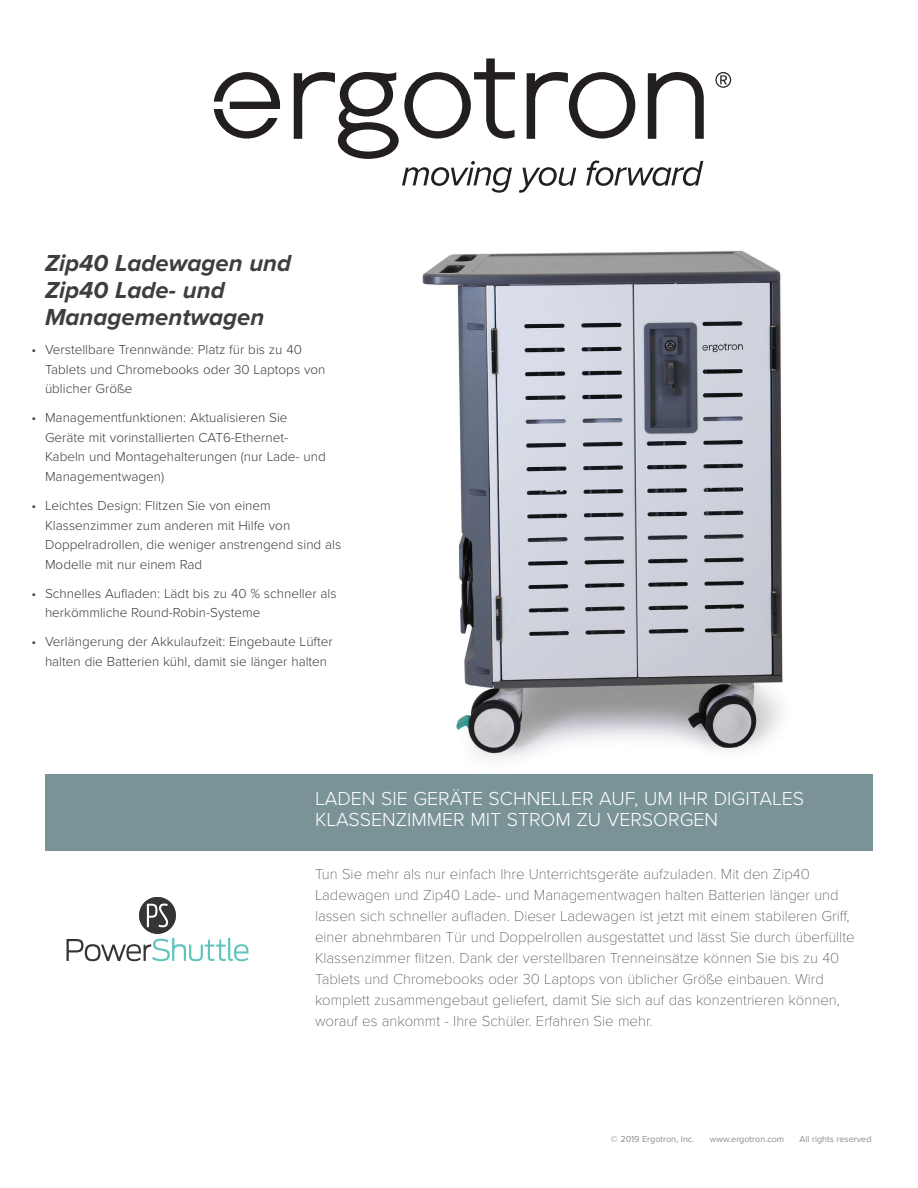
<style>
.page{position:relative;width:918px;height:1188px;background:#fff}
.page>*{position:absolute;margin:0;border:0;box-sizing:border-box;transform-origin:0 0}
.t1{font:italic 700 24px/27px "Proxima Nova";color:#3e3e3f}
.t2{font:300 19.5px/21px "Proxima Nova";color:#fff}
.t3{font:100 15px/21px "Proxima Nova T";color:#3e3e3f}
.t4{font:300 13.5px/19.5px "Proxima Nova";color:#3e3e3f}
.t5{font:9px "Proxima Nova";color:#8a8c8f}
</style>
<div class="page">
<img style="left:422px;top:250px;width:361px;height:509px">
<div style="left:45px;top:774px;width:828px;height:76px;background:#7a9397"></div>
<svg style="left:715px;top:72px;width:16px;height:16px"></svg>
<svg style="left:214px;top:72px;width:66px;height:67px"></svg>
<svg style="left:294px;top:58px;width:410px;height:135px"></svg>
<svg style="left:67px;top:938px;width:181px;height:23px"></svg>
<div style="left:139px;top:897px;width:37px;height:37px;background:#363536;border-radius:50%"></div>
<svg style="left:147px;top:904px;width:21px;height:23px"></svg>
<h1 class="t1" style="left:45px;top:250px;width:248px">Zip40 Ladewagen und<br>Zip40 Lade- und<br>Managementwagen</h1>
<p class="t4" style="left:45px;top:339px;width:282px;text-indent:-14px">• Verstellbare Trennwände: Platz für bis zu 40<br>Tablets und Chromebooks oder 30 Laptops von üblicher Größe</p>
<p class="t4" style="left:45px;top:407px;width:282px;text-indent:-14px">• Managementfunktionen: Aktualisieren Sie Geräte mit vorinstallierten CAT6-Ethernet-Kabeln und Montagehalterungen (nur Lade- und Managementwagen)</p>
<p class="t4" style="left:45px;top:495px;width:298px;text-indent:-14px">• Leichtes Design: Flitzen Sie von einem Klassenzimmer zum anderen mit Hilfe von Doppelradrollen, die weniger anstrengend sind als Modelle mit nur einem Rad</p>
<p class="t4" style="left:45px;top:583px;width:293px;text-indent:-14px">• Schnelles Aufladen: Lädt bis zu 40 % schneller als herkömmliche Round-Robin-Systeme</p>
<p class="t4" style="left:32px;top:632px;width:303px;text-align:center">• Verlängerung der Akkulaufzeit: Eingebaute Lüfter halten die Batterien kühl, damit sie länger halten</p>
<h2 class="t2" style="left:315px;top:787px;width:491px">LADEN SIE GERÄTE SCHNELLER AUF, UM IHR DIGITALES<br>KLASSENZIMMER MIT STROM ZU VERSORGEN</h2>
<p class="t3" style="left:315px;top:864px;width:541px">Tun Sie mehr als nur einfach Ihre Unterrichtsgeräte aufzuladen. Mit den Zip40<br>Ladewagen und Zip40 Lade- und Managementwagen halten Batterien länger und lassen sich schneller aufladen. Dieser Ladewagen ist jetzt mit einem stabileren Griff, einer abnehmbaren Tür und Doppelrollen ausgestattet und lässt Sie durch überfüllte Klassenzimmer flitzen. Dank der verstellbaren Trenneinsätze können Sie bis zu 40<br>Tablets und Chromebooks oder 30 Laptops von üblicher Größe einbauen. Wird komplett zusammengebaut geliefert, damit Sie sich auf das konzentrieren können, worauf es ankommt - Ihre Schüler. Erfahren Sie mehr.</p>
<p class="t5" style="left:611px;top:1134px;width:85px">© 2019 Ergotron, Inc.</p>
<p class="t5" style="left:710px;top:1134px;width:76px">www.ergotron.com</p>
<p class="t5" style="left:800px;top:1134px;width:73px">All rights reserved</p>
</div>
